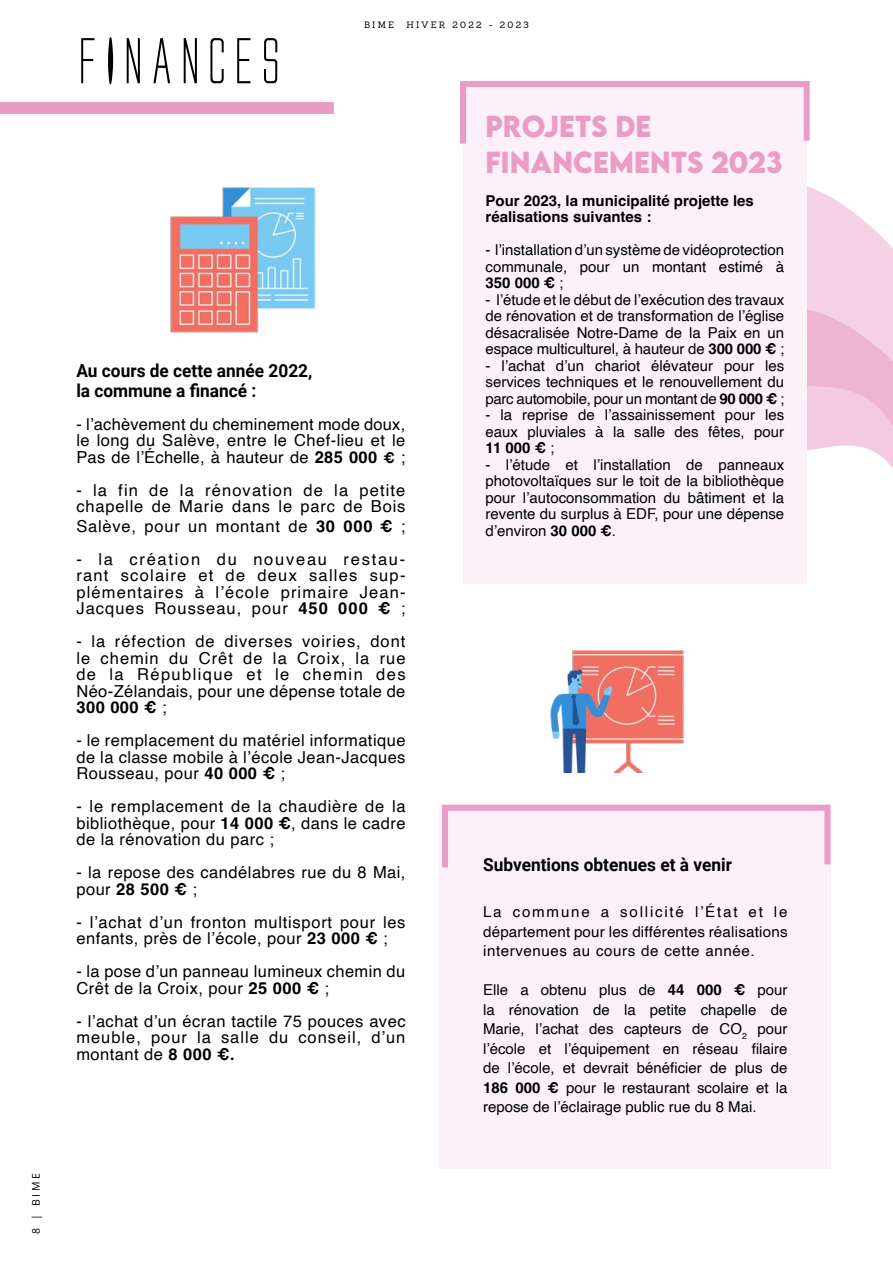
<style>
.page{position:relative;width:893px;height:1263px;background:#fff}
.page>*{position:absolute;margin:0;border:0;box-sizing:border-box;transform-origin:0 0}
.t1{font:60px "Alien League";letter-spacing:-.01em;color:#000}
.t2{font:700 27px/36px "LEMONMILK Pro FTR";letter-spacing:.005em;color:#ea9cc4;scale:.94 1}
.t3{font:700 18px/19.5px "Roboto";color:#000;scale:.96 1}
.t4{font:16.5px/16.5px "Helvetica";letter-spacing:.03em;color:#000;text-align:justify}
.t5{font:16.5px/16.5px "Helvetica";letter-spacing:.05em;color:#000}
.t6{font:15px/16.5px "Helvetica";color:#000;text-align:justify}
.t7{font:700 15px/16.5px "Helvetica";color:#000}
.t8{font:10.5px "Open Sans";color:#000}
.t9{font:9px "Sanchez";letter-spacing:.25em;color:#000}
.s1{font-weight:700}
.s2{font-weight:700;font-size:15px}
</style>
<div class="page">
<svg style="left:806px;top:152px;width:87px;height:397px;fill:#f4d1e5"></svg>
<svg style="left:806px;top:287px;width:87px;height:260px"></svg>
<div style="left:0;top:102px;width:334px;height:12px;background:#ea9cc4"></div>
<div style="left:439px;top:805px;width:391px;height:364px;background:#fcf1f8"></div>
<div style="left:463px;top:81px;width:343px;height:502px;background:#fcf1f8"></div>
<svg style="left:460px;top:81px;width:350px;height:69px"></svg>
<img style="left:170px;top:187px;width:146px;height:146px">
<img style="left:550px;top:650px;width:135px;height:122px">
<svg style="left:439px;top:804px;width:392px;height:69px"></svg>
<p class="t8" style="left:29px;top:1234px;width:62px;rotate:-90deg">8 | BIME</p>
<h1 class="t1" style="left:76px;top:31px;width:212px">FINANCES</h1>
<p class="t9" style="left:364px;top:19px;width:31px">BIME</p>
<p class="t9" style="left:406px;top:19px;width:124px">HIVER 2022 - 2023</p>
<p class="t3" style="left:76px;top:360px;width:247px">Au cours de cette année 2022, la commune a financé :</p>
<p class="t4" style="left:76px;top:416px;width:331px">- l’achèvement du cheminement mode doux, le long du Salève, entre le Chef-lieu et le Pas de l’Échelle, à hauteur de <span class="s1">285 000</span> <span class="s2">€</span> ;</p>
<p class="t5" style="left:76px;top:482px;width:331px">- la fin de la rénovation de la petite chapelle de Marie dans le parc de Bois</p>
<p class="t5" style="left:76px;top:518px;width:331px">Salève, pour un montant de <span class="s1">30 000 €</span> ;</p>
<p class="t4" style="left:76px;top:551px;width:331px">- la création du nouveau restau&shy;rant scolaire et de deux salles sup&shy;plémentaires à l’école primaire Jean-Jacques Rousseau, pour <span class="s1">450 000 €</span> ;</p>
<p class="t4" style="left:76px;top:634px;width:331px">- la réfection de diverses voiries, dont le chemin du Crêt de la Croix, la rue de la République et le chemin des Néo-Zélandais, pour une dépense totale de <span class="s1">300 000 €</span> ;</p>
<p class="t4" style="left:76px;top:733px;width:331px">- le remplacement du matériel informatique de la classe mobile à l’école Jean-Jacques Rousseau, pour <span class="s1">40 000 €</span> ;</p>
<p class="t4" style="left:76px;top:799px;width:331px">- le remplacement de la chaudière de la bibliothèque, pour <span class="s1">14 000 €</span>, dans le cadre de la rénovation du parc ;</p>
<p class="t4" style="left:76px;top:865px;width:331px">- la repose des candélabres rue du 8 Mai, pour <span class="s1">28 500 €</span> ;</p>
<p class="t4" style="left:76px;top:914px;width:331px">- l’achat d’un fronton multisport pour les enfants, près de l’école, pour <span class="s1">23 000 €</span> ;</p>
<p class="t4" style="left:76px;top:964px;width:330px">- la pose d’un panneau lumineux chemin du<br>Crêt de la Croix, pour <span class="s1">25 000 €</span> ;</p>
<p class="t4" style="left:76px;top:1013px;width:331px">- l’achat d’un écran tactile 75 pouces avec meuble, pour la salle du conseil, d’un montant de <span class="s1">8 000 €.</span></p>
<h2 class="t2" style="left:485px;top:108px;width:317px">PROJETS DE<br>FINANCEMENTS 2023</h2>
<p class="t7" style="left:485px;top:194px;width:270px">Pour 2023, la municipalité projette les réalisations suivantes :</p>
<p class="t6" style="left:485px;top:242px;width:300px">- l’installation d’un système de vidéoprotection communale, pour un montant estimé à <span class="s1">350 000 €</span> ;</p>
<p class="t6" style="left:485px;top:292px;width:300px">- l’étude et le début de l’exécution des travaux de rénovation et de transformation de l’église désacralisée Notre-Dame de la Paix en un espace multiculturel, à hauteur de <span class="s1">300 000 €</span> ;</p>
<p class="t6" style="left:485px;top:358px;width:300px">- l’achat d’un chariot élévateur pour les services techniques et le renouvellement du parc automobile, pour un montant de <span class="s1">90 000 €</span> ;</p>
<p class="t6" style="left:485px;top:407px;width:300px">- la reprise de l’assainissement pour les eaux pluviales à la salle des fêtes, pour <span class="s1">11 000 €</span> ;</p>
<p class="t6" style="left:485px;top:457px;width:300px">- l’étude et l’installation de panneaux photovoltaïques sur le toit de la bibliothèque pour l’autoconsommation du bâtiment et la revente du surplus à EDF, pour une dépense d’environ <span class="s1">30 000 €</span>.</p>
<p class="t3" style="left:483px;top:854px;width:261px">Subventions obtenues et à venir</p>
<p class="t6" style="left:483px;top:902px;width:306px;line-height:19.5px">La commune a sollicité l’État et le département pour les différentes réalisations intervenues au cours de cette année.</p>
<p class="t6" style="left:483px;top:980px;width:306px;line-height:19.5px">Elle a obtenu plus de <span class="s1">44 000 €</span> pour la rénovation de la petite chapelle de Marie, l’achat des capteurs de CO<sub>2</sub> pour l’école et l’équipement en réseau filaire de l’école, et devrait bénéficier de plus de <span class="s1">186 000 €</span> pour le restaurant scolaire et la repose de l’éclairage public rue du 8 Mai.</p>
</div>
